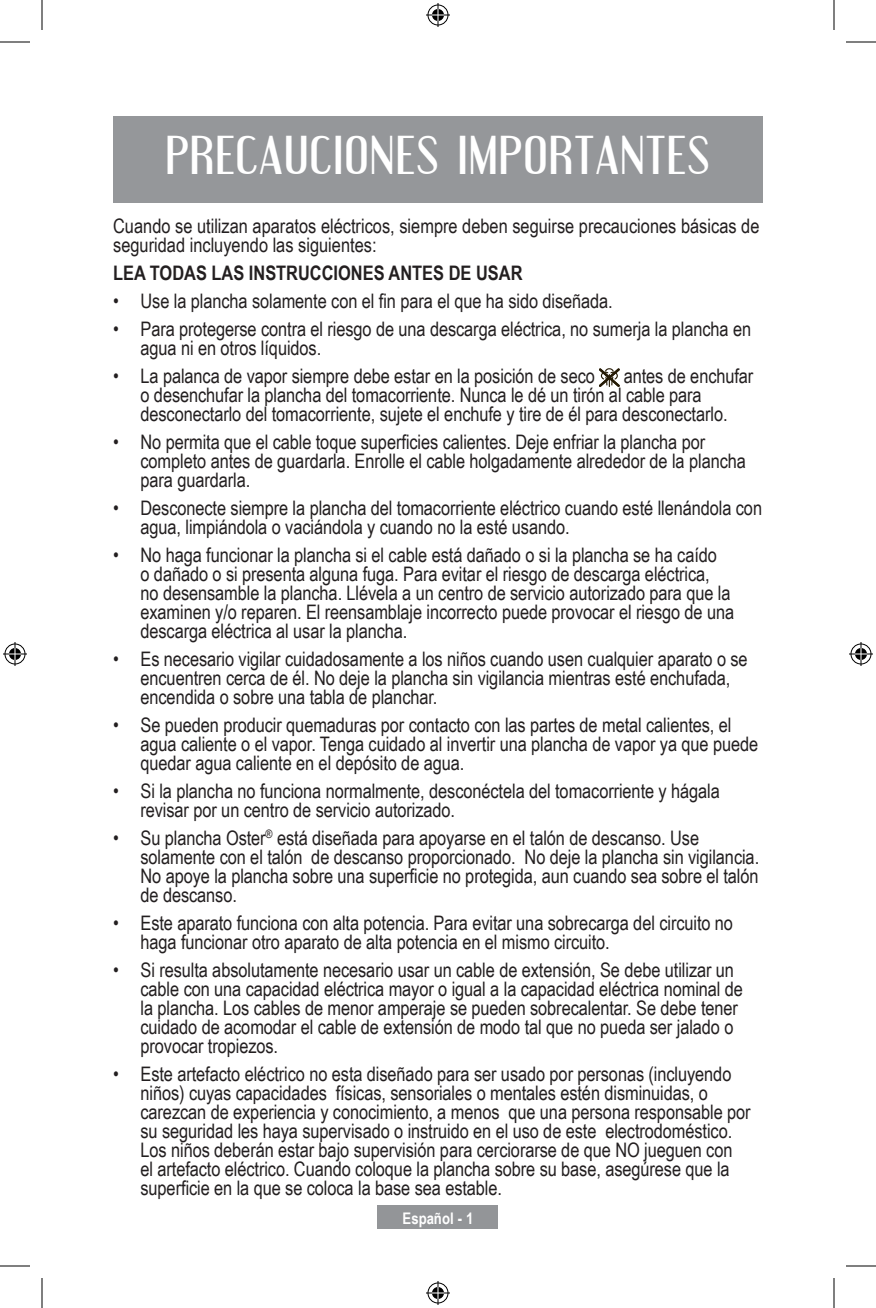
<style>
.page{position:relative;width:876px;height:1308px;background:#fff}
.page>*{position:absolute;margin:0;border:0;box-sizing:border-box;transform-origin:0 0}
.t1{font:48px "Engebrechtre";letter-spacing:.05em;color:#fff}
.t2{font:20px/19px "Arial Narrow";letter-spacing:-.005em;color:#231f20}
.t3{font:700 20px "Arial Narrow";color:#231f20}
.t4{font:700 16px "Arial Narrow";color:#fff}
</style>
<div class="page">
<div style="left:378px;top:1205px;width:120px;height:24px;background:#939598"></div>
<div style="left:113px;top:117px;width:650px;height:86px;background:#95979a"></div>
<svg style="left:599px;top:368px;width:21px;height:19px"></svg>
<hr style="left:0;top:42px;width:30px;height:1px;background:#000">
<hr style="left:846px;top:42px;width:30px;height:1px;background:#000">
<hr style="left:0;top:1266px;width:30px;height:1px;background:#000">
<hr style="left:846px;top:1266px;width:30px;height:1px;background:#000">
<hr style="left:42px;top:0;width:1px;height:30px;background:#000">
<hr style="left:42px;top:1278px;width:1px;height:30px;background:#000">
<hr style="left:834px;top:0;width:1px;height:30px;background:#000">
<hr style="left:834px;top:1278px;width:1px;height:30px;background:#000">
<svg style="left:426px;top:3px;width:24px;height:24px"></svg>
<svg style="left:426px;top:1281px;width:24px;height:24px"></svg>
<svg style="left:3px;top:642px;width:24px;height:24px"></svg>
<svg style="left:849px;top:642px;width:24px;height:24px"></svg>
<p class="t1" style="left:166px;top:127px;width:545px">PRECAUCIONES IMPORTANTES</p>
<p class="t2" style="left:113px;top:216px;width:648px">Cuando se utilizan aparatos eléctricos, siempre deben seguirse precauciones básicas de seguridad incluyendo las siguientes:</p>
<p class="t3" style="left:113px;top:258px;width:411px">LEA TODAS LAS INSTRUCCIONES ANTES DE USAR</p>
<p class="t2" style="left:113px;top:291px;width:501px">• Use la plancha solamente con el fin para el que ha sido diseñada.</p>
<p class="t2" style="left:141px;top:319px;width:612px;text-indent:-27px">• Para protegerse contra el riesgo de una descarga eléctrica, no sumerja la plancha en agua ni en otros líquidos.</p>
<p class="t2" style="left:113px;top:366px;width:483px">• La palanca de vapor siempre debe estar en la posición de seco</p>
<p class="t2" style="left:141px;top:366px;width:614px;text-indent:483px">antes de enchufar o desenchufar la plancha del tomacorriente. Nunca le dé un tirón al cable para desconectarlo del tomacorriente, sujete el enchufe y tire de él para desconectarlo.</p>
<p class="t2" style="left:141px;top:432px;width:607px;text-indent:-27px">• No permita que el cable toque superficies calientes. Deje enfriar la plancha por completo antes de guardarla. Enrolle el cable holgadamente alrededor de la plancha para guardarla.</p>
<p class="t2" style="left:141px;top:498px;width:623px;text-indent:-27px">• Desconecte siempre la plancha del tomacorriente eléctrico cuando esté llenándola con agua, limpiándola o vaciándola y cuando no la esté usando.</p>
<p class="t2" style="left:141px;top:545px;width:595px;text-indent:-27px">• No haga funcionar la plancha si el cable está dañado o si la plancha se ha caído<br>o dañado o si presenta alguna fuga. Para evitar el riesgo de descarga eléctrica,<br>no desensamble la plancha. Llévela a un centro de servicio autorizado para que la examinen y/o reparen. El reensamblaje incorrecto puede provocar el riesgo de una descarga eléctrica al usar la plancha.</p>
<p class="t2" style="left:141px;top:649px;width:609px;text-indent:-27px">• Es necesario vigilar cuidadosamente a los niños cuando usen cualquier aparato o se encuentren cerca de él. No deje la plancha sin vigilancia mientras esté enchufada, encendida o sobre una tabla de planchar.</p>
<p class="t2" style="left:141px;top:715px;width:619px;text-indent:-27px">• Se pueden producir quemaduras por contacto con las partes de metal calientes, el agua caliente o el vapor. Tenga cuidado al invertir una plancha de vapor ya que puede quedar agua caliente en el depósito de agua.</p>
<p class="t2" style="left:141px;top:781px;width:581px;text-indent:-27px">• Si la plancha no funciona normalmente, desconéctela del tomacorriente y hágala revisar por un centro de servicio autorizado.</p>
<p class="t2" style="left:141px;top:828px;width:620px;text-indent:-27px">• Su plancha Oster<sup>®</sup> está diseñada para apoyarse en el talón de descanso. Use solamente con el talón de descanso proporcionado. No deje la plancha sin vigilancia.<br>No apoye la plancha sobre una superficie no protegida, aun cuando sea sobre el talón de descanso.</p>
<p class="t2" style="left:141px;top:913px;width:594px;text-indent:-27px">• Este aparato funciona con alta potencia. Para evitar una sobrecarga del circuito no haga funcionar otro aparato de alta potencia en el mismo circuito.</p>
<p class="t2" style="left:141px;top:960px;width:604px;text-indent:-27px">• Si resulta absolutamente necesario usar un cable de extensión, Se debe utilizar un cable con una capacidad eléctrica mayor o igual a la capacidad eléctrica nominal de la plancha. Los cables de menor amperaje se pueden sobrecalentar. Se debe tener cuidado de acomodar el cable de extensión de modo tal que no pueda ser jalado o provocar tropiezos.</p>
<p class="t2" style="left:141px;top:1064px;width:612px;text-indent:-27px">• Este artefacto eléctrico no esta diseñado para ser usado por personas (incluyendo niños) cuyas capacidades físicas, sensoriales o mentales estén disminuidas, o carezcan de experiencia y conocimiento, a menos que una persona responsable por su seguridad les haya supervisado o instruido en el uso de este electrodoméstico.<br>Los niños deberán estar bajo supervisión para cerciorarse de que NO jueguen con<br>el artefacto eléctrico. Cuando coloque la plancha sobre su base, asegúrese que la superficie en la que se coloca la base sea estable.</p>
<p class="t4" style="left:403px;top:1207px;width:72px">Español - 1</p>
</div>
